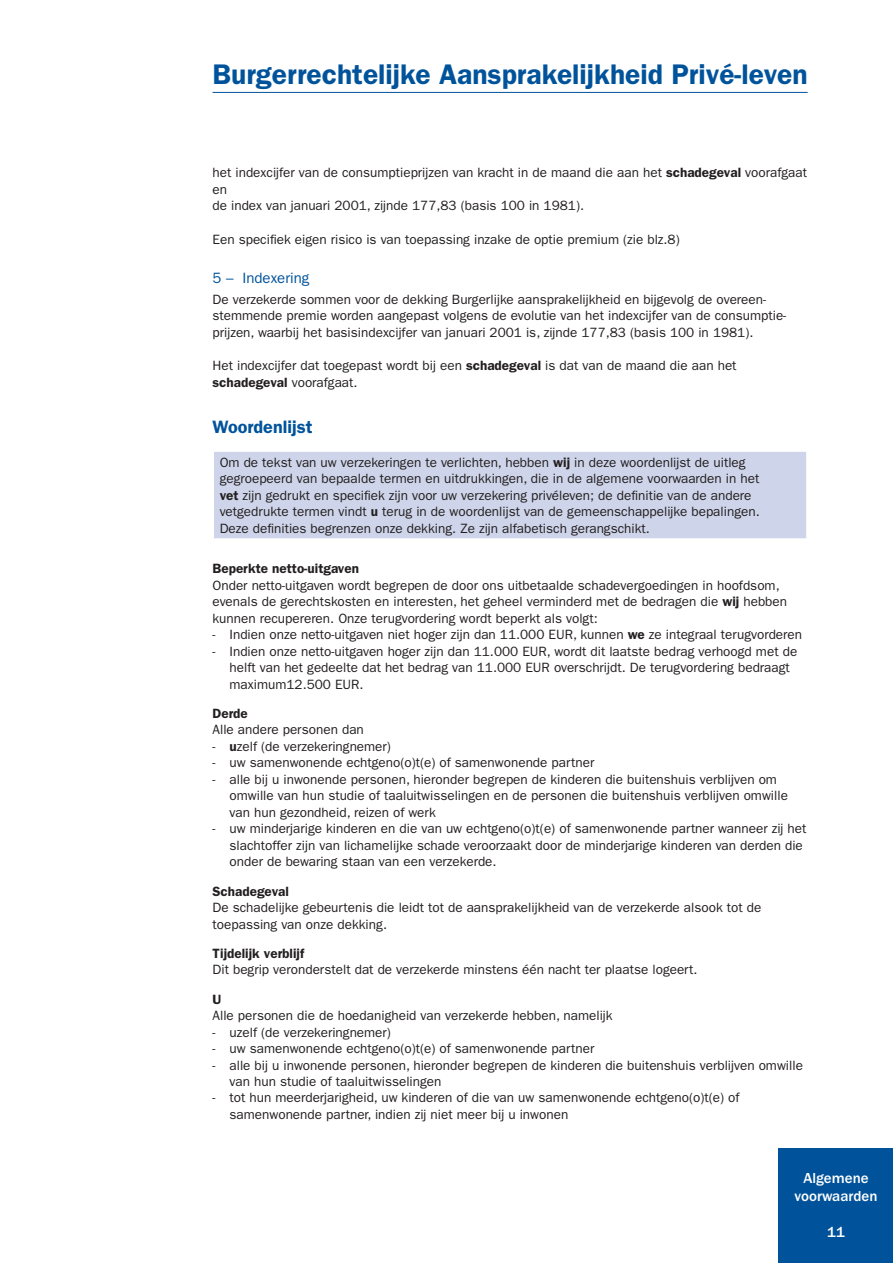
<style>
.page{position:relative;width:893px;height:1263px;background:#fff}
.page>*{position:absolute;margin:0;border:0;box-sizing:border-box;transform-origin:0 0}
.t1{font:600 28.5px "ITC Franklin Gothic Std";color:#00539b}
.t2{font:600 18px "ITC Franklin Gothic Std";color:#00539b}
.t3{font:500 15px/18px "ITC Franklin Gothic Std";color:#fff;text-align:center}
.t4{font:15px "ITC Franklin Gothic Std";color:#00539b}
.t5{font:13.5px/16.5px "ITC Franklin Gothic Std";color:#231f20}
.t6{font:600 13.5px "ITC Franklin Gothic Std";color:#231f20}
.s1{font-weight:600}
</style>
<div class="page">
<hr style="left:213px;top:92px;width:595px;height:1px;background:#00539b">
<div style="left:779px;top:1149px;width:114px;height:114px;background:#00539b"></div>
<div style="left:213px;top:451px;width:594px;height:88px;background:#ced4e9"></div>
<hr style="left:213px;top:450px;width:595px;height:2px;background:#fff">
<hr style="left:213px;top:452px;width:1px;height:86px;background:#fff">
<hr style="left:806px;top:452px;width:2px;height:86px;background:#fff">
<hr style="left:213px;top:538px;width:595px;height:2px;background:#fff">
<h1 class="t1" style="left:213px;top:63px;width:597px">Burgerrechtelijke Aansprakelijkheid Privé-leven</h1>
<p class="t5" style="left:213px;top:165px;width:596px">het indexcijfer van de consumptieprijzen van kracht in de maand die aan het <span class="s1">schadegeval</span> voorafgaat en<br>de index van januari 2001, zijnde 177,83 (basis 100 in 1981).</p>
<p class="t5" style="left:213px;top:232px;width:469px">Een specifiek eigen risico is van toepassing inzake de optie premium (zie blz.8)</p>
<p class="t4" style="left:213px;top:272px;width:98px">5 – Indexering</p>
<p class="t5" style="left:213px;top:292px;width:575px">De verzekerde sommen voor de dekking Burgerlijke aansprakelijkheid en bijgevolg de overeen&shy;stemmende premie worden aangepast volgens de evolutie van het indexcijfer van de consumptie&shy;prijzen, waarbij het basisindexcijfer van januari 2001 is, zijnde 177,83 (basis 100 in 1981).</p>
<p class="t5" style="left:213px;top:358px;width:525px">Het indexcijfer dat toegepast wordt bij een <span class="s1">schadegeval</span> is dat van de maand die aan het <span class="s1">schadegeval</span> voorafgaat.</p>
<h2 class="t2" style="left:213px;top:420px;width:102px">Woordenlijst</h2>
<p class="t5" style="left:220px;top:455px;width:541px">Om de tekst van uw verzekeringen te verlichten, hebben <span class="s1">wij</span> in deze woordenlijst de uitleg gegroepeerd van bepaalde termen en uitdrukkingen, die in de algemene voorwaarden in het <span class="s1">vet</span> zijn gedrukt en specifiek zijn voor uw verzekering privéleven; de definitie van de andere vetgedrukte termen vindt <span class="s1">u</span> terug in de woordenlijst van de gemeenschappelijke bepalingen.<br>Deze definities begrenzen onze dekking. Ze zijn alfabetisch gerangschikt.</p>
<p class="t6" style="left:213px;top:564px;width:148px">Beperkte netto-uitgaven</p>
<p class="t5" style="left:213px;top:578px;width:576px">Onder netto-uitgaven wordt begrepen de door ons uitbetaalde schadevergoedingen in hoofdsom, evenals de gerechtskosten en interesten, het geheel verminderd met de bedragen die <span class="s1">wij</span> hebben kunnen recupereren. Onze terugvordering wordt beperkt als volgt:</p>
<p class="t5" style="left:213px;top:627px;width:591px">- Indien onze netto-uitgaven niet hoger zijn dan 11.000 EUR, kunnen <span class="s1">we</span> ze integraal terugvorderen</p>
<p class="t5" style="left:230px;top:644px;width:569px;text-indent:-17px">- Indien onze netto-uitgaven hoger zijn dan 11.000 EUR, wordt dit laatste bedrag verhoogd met de helft van het gedeelte dat het bedrag van 11.000 EUR overschrijdt. De terugvordering bedraagt maximum12.500 EUR.</p>
<p class="t6" style="left:213px;top:708px;width:37px">Derde</p>
<p class="t5" style="left:213px;top:723px;width:153px">Alle andere personen dan</p>
<p class="t5" style="left:213px;top:739px;width:180px">- <span class="s1">u</span>zelf (de verzekeringnemer)</p>
<p class="t5" style="left:213px;top:756px;width:383px">- uw samenwonende echtgeno(o)t(e) of samenwonende partner</p>
<p class="t5" style="left:230px;top:772px;width:560px;text-indent:-17px">- alle bij u inwonende personen, hieronder begrepen de kinderen die buitenshuis verblijven om omwille van hun studie of taaluitwisselingen en de personen die buitenshuis verblijven omwille van hun gezondheid, reizen of werk</p>
<p class="t5" style="left:230px;top:821px;width:578px;text-indent:-17px">- uw minderjarige kinderen en die van uw echtgeno(o)t(e) of samenwonende partner wanneer zij het slachtoffer zijn van lichamelijke schade veroorzaakt door de minderjarige kinderen van derden die onder de bewaring staan van een verzekerde.</p>
<p class="t6" style="left:213px;top:886px;width:78px">Schadegeval</p>
<p class="t5" style="left:213px;top:900px;width:550px">De schadelijke gebeurtenis die leidt tot de aansprakelijkheid van de verzekerde alsook tot de toepassing van onze dekking.</p>
<p class="t6" style="left:213px;top:948px;width:93px">Tijdelijk verblijf</p>
<p class="t5" style="left:213px;top:962px;width:487px">Dit begrip veronderstelt dat de verzekerde minstens één nacht ter plaatse logeert.</p>
<p class="t6" style="left:213px;top:994px;width:10px">U</p>
<p class="t5" style="left:213px;top:1008px;width:402px">Alle personen die de hoedanigheid van verzekerde hebben, namelijk</p>
<p class="t5" style="left:213px;top:1025px;width:180px">- uzelf (de verzekeringnemer)</p>
<p class="t5" style="left:213px;top:1041px;width:383px">- uw samenwonende echtgeno(o)t(e) of samenwonende partner</p>
<p class="t5" style="left:230px;top:1058px;width:575px;text-indent:-17px">- alle bij u inwonende personen, hieronder begrepen de kinderen die buitenshuis verblijven omwille van hun studie of taaluitwisselingen</p>
<p class="t5" style="left:230px;top:1091px;width:511px;text-indent:-17px">- tot hun meerderjarigheid, uw kinderen of die van uw samenwonende echtgeno(o)t(e) of samenwonende partner, indien zij niet meer bij u inwonen</p>
<p class="t3" style="left:794px;top:1170px;width:84px">Algemene voorwaarden</p>
<p class="t3" style="left:827px;top:1224px;width:19px">11</p>
</div>
